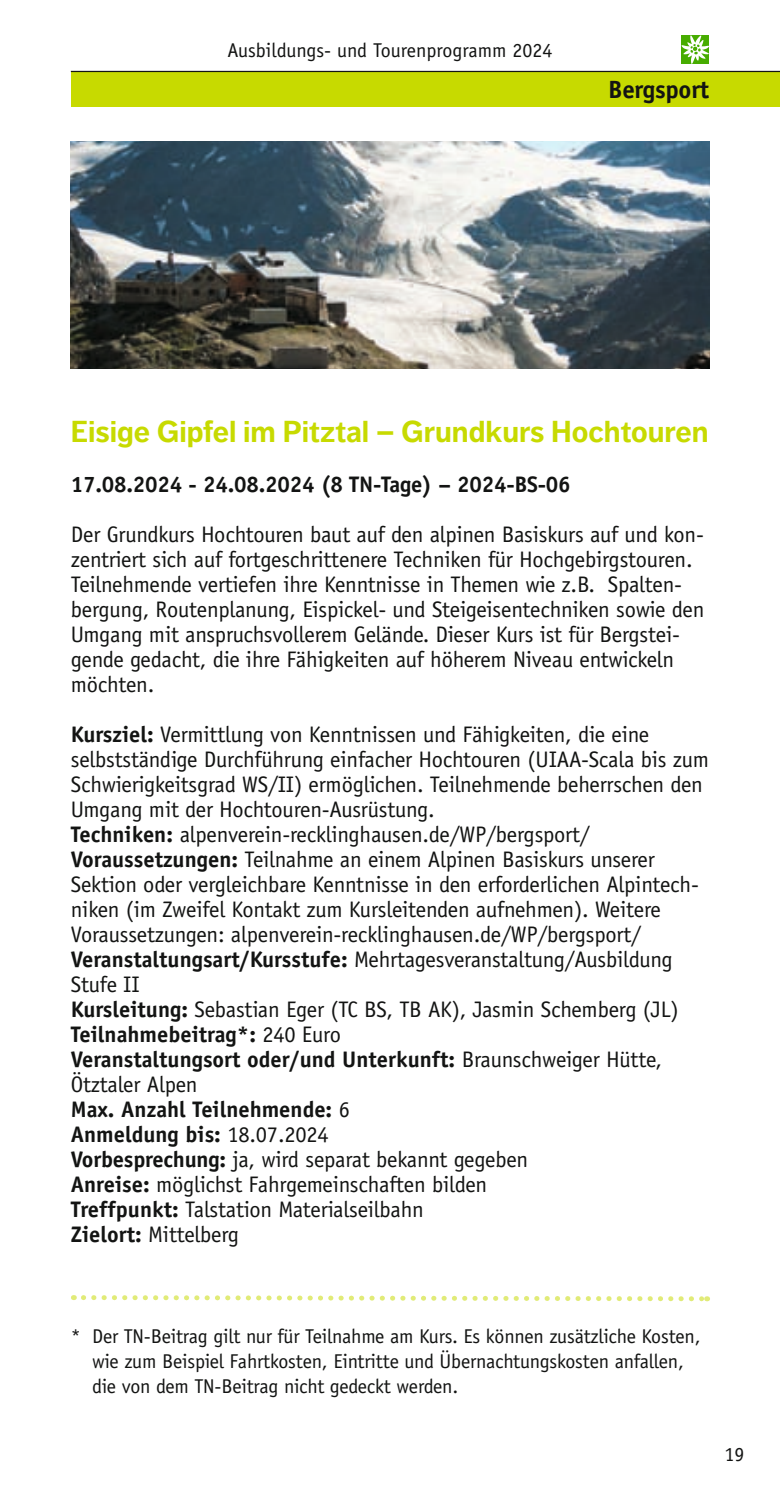
<style>
.page{position:relative;width:780px;height:1489px;background:#fff}
.page>*{position:absolute;margin:0;border:0;box-sizing:border-box;transform-origin:0 0}
.t1{font:700 30px "Dagny Pro";color:#c7da00}
.t2{font:700 25px "Officina Sans";letter-spacing:-.01em;color:#131413}
.t3{font:22.5px/25px "Officina Sans";letter-spacing:-.01em;color:#131413}
.t4{font:700 22.5px "Officina Sans";letter-spacing:-.01em;color:#131413}
.t5{font:20px/25px "Officina Sans";letter-spacing:-.01em;color:#131413}
.s1{font-weight:700}
</style>
<div class="page">
<div style="left:71px;top:71px;width:708px;height:35px;background:#c7da00"></div>
<hr style="left:71px;top:71px;width:708px;height:1px;background:#131413">
<svg style="left:681px;top:35px;width:28px;height:29px"></svg>
<svg style="left:73px;top:1295px;width:634px;height:7px"></svg>
<img style="left:71px;top:142px;width:638px;height:226px">
<p class="t5" style="left:227px;top:38px;width:326px">Ausbildungs- und Tourenprogramm 2024</p>
<p class="t2" style="left:608px;top:73px;width:102px">Bergsport</p>
<h1 class="t1" style="left:71px;top:414px;width:639px">Eisige Gipfel im Pitztal – Grundkurs Hochtouren</h1>
<p class="t4" style="left:71px;top:470px;width:501px">17.08.2024 - 24.08.2024 (8 TN-Tage) – 2024-BS-06</p>
<p class="t3" style="left:71px;top:522px;width:634px">Der Grundkurs Hochtouren baut auf den alpinen Basiskurs auf und kon&shy;zentriert sich auf fortgeschrittenere Techniken für Hochgebirgstouren<br>Teilnehmende vertiefen ihre Kenntnisse in Themen wie z B</p>
<p class="t3" style="left:622px;top:520px;width:5px">.</p>
<p class="t3" style="left:640px;top:520px;width:5px">.</p>
<p class="t3" style="left:71px;top:572px;width:635px;text-indent:537px">Spalten&shy;bergung, Routenplanung, Eispickel- und Steigeisentechniken sowie den<br>Umgang mit anspruchsvollerem Gelände</p>
<p class="t3" style="left:474px;top:570px;width:5px">.</p>
<p class="t3" style="left:71px;top:622px;width:610px;text-indent:365px">Dieser Kurs ist für Bergstei&shy;gende gedacht, die ihre Fähigkeiten auf höherem Niveau entwickeln möchten</p>
<p class="t3" style="left:199px;top:620px;width:5px">.</p>
<p class="t3" style="left:71px;top:722px;width:639px"><span class="s1">Kursziel:</span> Vermittlung von Kenntnissen und Fähigkeiten, die eine selbstständige Durchführung einfacher Hochtouren (UIAA-Scala bis zum<br>Schwierigkeitsgrad WS/II) ermöglichen</p>
<p class="t3" style="left:468px;top:720px;width:5px">.</p>
<p class="t3" style="left:430px;top:772px;width:274px">Teilnehmende beherrschen den</p>
<p class="t3" style="left:480px;top:745px;width:5px">.</p>
<p class="t3" style="left:474px;top:770px;width:5px">.</p>
<p class="t3" style="left:71px;top:797px;width:359px">Umgang mit der Hochtouren-Ausrüstung</p>
<p class="t3" style="left:71px;top:822px;width:520px"><span class="s1">Techniken:</span> alpenverein-recklinghausen de/WP/bergsport/</p>
<p class="t3" style="left:71px;top:847px;width:629px"><span class="s1">Voraussetzungen:</span> Teilnahme an einem Alpinen Basiskurs unserer<br>Sektion oder vergleichbare Kenntnisse in den erforderlichen Alpintech&shy;niken (im Zweifel Kontakt zum Kursleitenden aufnehmen)</p>
<p class="t3" style="left:633px;top:845px;width:5px">.</p>
<p class="t3" style="left:71px;top:897px;width:591px;text-indent:524px">Weitere<br>Voraussetzungen: alpenverein-recklinghausen de/WP/bergsport/</p>
<p class="t3" style="left:525px;top:870px;width:5px">.</p>
<p class="t3" style="left:71px;top:947px;width:609px"><span class="s1">Veranstaltungsart/Kursstufe:</span> Mehrtagesveranstaltung/Ausbildung Stufe II<br><span class="s1">Kursleitung:</span> Sebastian Eger (TC BS, TB AK), Jasmin Schemberg (JL)<br><span class="s1">Teilnahmebeitrag*:</span> 240 Euro<br><span class="s1">Veranstaltungsort oder/und Unterkunft:</span> Braunschweiger Hütte, Ötztaler Alpen<br><span class="s1">Max. Anzahl Teilnehmende:</span> 6<br><span class="s1">Anmeldung bis:</span> 18 07 2024<br><span class="s1">Vorbesprechung:</span> ja, wird separat bekannt gegeben<br><span class="s1">Anreise:</span> möglichst Fahrgemeinschaften bilden<br><span class="s1">Treffpunkt:</span> Talstation Materialseilbahn<br><span class="s1">Zielort:</span> Mittelberg</p>
<p class="t5" style="left:71px;top:1322px;width:383px">* Der TN-Beitrag gilt nur für Teilnahme am Kurs</p>
<p class="t5" style="left:92px;top:1322px;width:610px;text-indent:371px">Es können zusätzliche Kosten, wie zum Beispiel Fahrtkosten, Eintritte und Übernachtungskosten anfallen, die von dem TN-Beitrag nicht gedeckt werden</p>
<p class="t5" style="left:504px;top:1321px;width:4px">.</p>
<p class="t5" style="left:724px;top:1441px;width:21px">19</p>
</div>
